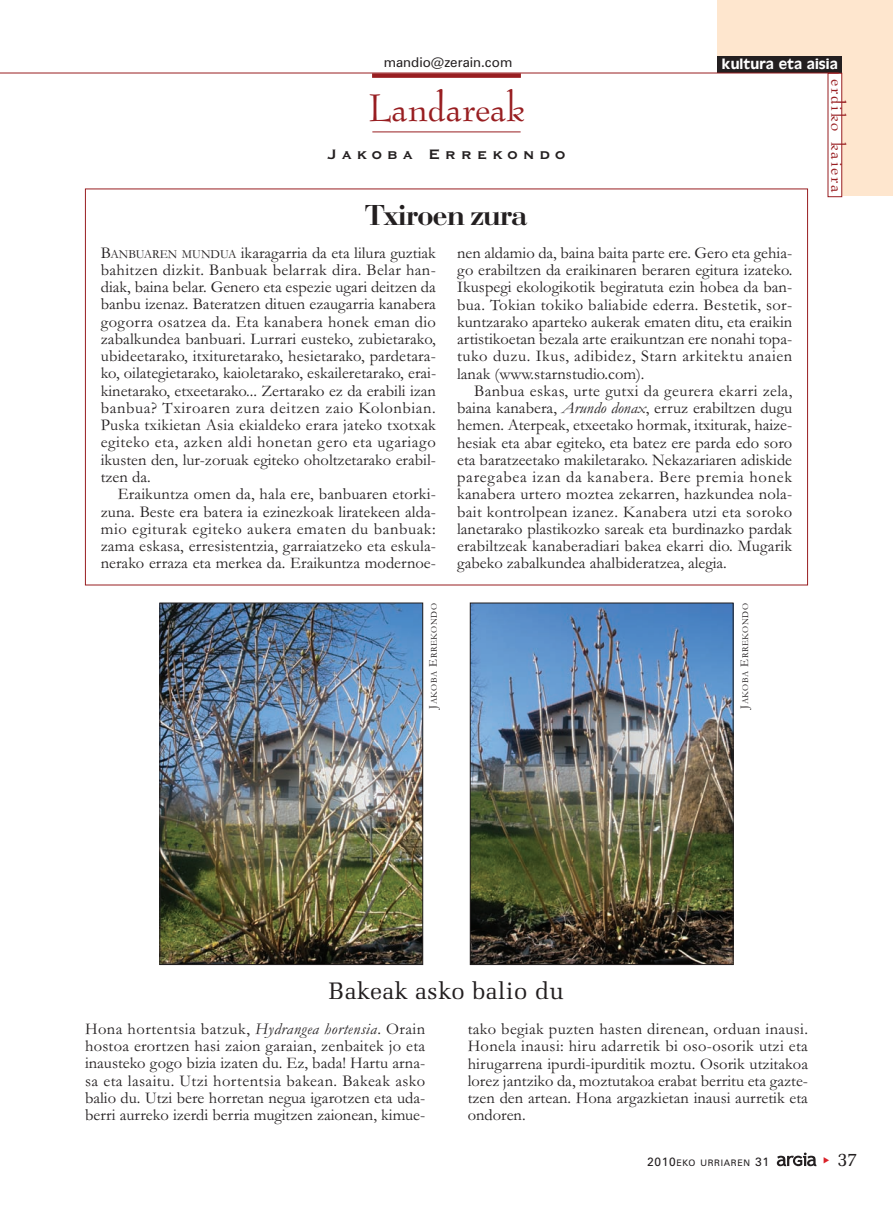
<style>
.page{position:relative;width:893px;height:1212px;background:#fff}
.page>*{position:absolute;margin:0;border:0;box-sizing:border-box;transform-origin:0 0}
.t1{font:45px "Bernadette";color:#981e21}
.t2{font:30px "Bodoni";letter-spacing:-.015em;color:#231f20}
.t3{font:24px "Memoir";color:#231f20}
.t4{font:21px "Bernadette";letter-spacing:.09em;color:#981e21}
.t5{font:19.5px "Memoir";color:#231f20}
.t6{font:700 18px "Copperplate Gothic BT";letter-spacing:.255em;color:#231f20}
.t7{font:16.5px/17.2px "Garamond";color:#231f20;text-align:justify}
.t8{font:15px "Antique Olive";letter-spacing:.005em;color:#fff}
.t9{font:13.5px "Zurich BT";color:#231f20}
.t10{font:9px "Garamond";letter-spacing:.06em;color:#231f20}
.t11{font:9px "Zurich BT";letter-spacing:.075em;color:#231f20}
.s1{font-size:12.3px}
.s2{font-size:12px}
.s3{font-style:italic}
</style>
<div class="page">
<div style="left:717px;top:0;width:158px;height:59px;background:#fee6ce"></div>
<div style="left:835px;top:0;width:58px;height:196px;background:#fee6ce"></div>
<div style="left:717px;top:57px;width:125px;height:16px;background:#231f20"></div>
<div style="left:828px;top:74px;width:13px;height:122px;background:#fff"></div>
<div style="left:828px;top:73px;width:14px;height:124px;border:1px solid #981e21"></div>
<svg style="left:777px;top:1152px;width:39px;height:14px"></svg>
<hr style="left:372px;top:132px;width:149px;height:1px;background:#981e21">
<div style="left:372px;top:73px;width:149px;height:5px;background:#981e21"></div>
<hr style="left:0;top:73px;width:839px;height:1px;background:#981e21">
<img style="left:161px;top:605px;width:260px;height:358px">
<div style="left:159px;top:603px;width:264px;height:362px;border:1px solid #231f20"></div>
<img style="left:472px;top:605px;width:259px;height:358px">
<div style="left:470px;top:603px;width:263px;height:362px;border:1px solid #231f20"></div>
<p class="t9" style="left:384px;top:57px;width:130px">mandio@zerain.com</p>
<h1 class="t1" style="left:368px;top:89px;width:158px">Landareak</h1>
<p class="t6" style="left:327px;top:142px;width:240px">Jakoba Errekondo</p>
<h2 class="t2" style="left:365px;top:204px;width:163px">Txiroen zura</h2>
<p class="t8" style="left:722px;top:59px;width:117px">kultura eta aisia</p>
<p class="t4" style="left:846px;top:79px;width:116px;rotate:90deg">erdiko kaiera</p>
<p class="t7" style="left:101px;top:246px;width:337px">B<span class="s1">ANBUAREN MUNDUA</span> ikaragarria da eta lilura guztiak bahitzen dizkit. Banbuak belarrak dira. Belar han&shy;diak, baina belar. Genero eta espezie ugari deitzen da banbu izenaz. Bateratzen dituen ezaugarria kanabera gogorra osatzea da. Eta kanabera honek eman dio zabalkundea banbuari. Lurrari eusteko, zubietarako, ubideetarako, itxituretarako, hesietarako, pardetara&shy;ko, oilategietarako, kaioletarako, eskaileretarako, erai&shy;kinetarako, etxeetarako... Zertarako ez da erabili izan banbua? Txiroaren zura deitzen zaio Kolonbian.<br>Puska txikietan Asia ekialdeko erara jateko txotxak egiteko eta, azken aldi honetan gero eta ugariago ikusten den, lur-zoruak egiteko oholtzetarako erabil&shy;tzen da.</p>
<p class="t7" style="left:101px;top:487px;width:337px;text-indent:17px">Eraikuntza omen da, hala ere, banbuaren etorki&shy;zuna. Beste era batera ia ezinezkoak liratekeen alda&shy;mio egiturak egiteko aukera ematen du banbuak: zama eskasa, erresistentzia, garraiatzeko eta eskula&shy;nerako erraza eta merkea da. Eraikuntza modernoe-</p>
<p class="t10" style="left:431px;top:709px;width:107px;rotate:-90deg"><span class="s2">J</span>AKOBA <span class="s2">E</span>RREKONDO</p>
<p class="t7" style="left:457px;top:246px;width:337px">nen aldamio da, baina baita parte ere. Gero eta gehia&shy;go erabiltzen da eraikinaren beraren egitura izateko.<br>Ikuspegi ekologikotik begiratuta ezin hobea da ban&shy;bua. Tokian tokiko baliabide ederra. Bestetik, sor&shy;kuntzarako aparteko aukerak ematen ditu, eta eraikin artistikoetan bezala arte eraikuntzan ere nonahi topa&shy;tuko duzu. Ikus, adibidez, Starn arkitektu anaien lanak (www.starnstudio.com).</p>
<p class="t7" style="left:457px;top:384px;width:337px;text-indent:17px">Banbua eskas, urte gutxi da geurera ekarri zela, baina kanabera, <span class="s3">Arundo donax</span>, erruz erabiltzen dugu hemen. Aterpeak, etxeetako hormak, itxiturak, haize&shy;hesiak eta abar egiteko, eta batez ere parda edo soro eta baratzeetako makiletarako. Nekazariaren adiskide paregabea izan da kanabera. Bere premia honek kanabera urtero moztea zekarren, hazkundea nola&shy;bait kontrolpean izanez. Kanabera utzi eta soroko lanetarako plastikozko sareak eta burdinazko pardak erabiltzeak kanaberadiari bakea ekarri dio. Mugarik gabeko zabalkundea ahalbideratzea, alegia.</p>
<p class="t10" style="left:742px;top:709px;width:107px;rotate:-90deg"><span class="s2">J</span>AKOBA <span class="s2">E</span>RREKONDO</p>
<h3 class="t3" style="left:329px;top:981px;width:237px">Bakeak asko balio du</h3>
<p class="t7" style="left:85px;top:1022px;width:342px">Hona hortentsia batzuk, <span class="s3">Hydrangea hortensia</span>. Orain hostoa erortzen hasi zaion garaian, zenbaitek jo eta inausteko gogo bizia izaten du. Ez, bada! Hartu arna&shy;sa eta lasaitu. Utzi hortentsia bakean. Bakeak asko balio du. Utzi bere horretan negua igarotzen eta uda&shy;berri aurreko izerdi berria mugitzen zaionean, kimue-</p>
<p class="t7" style="left:468px;top:1022px;width:342px">tako begiak puzten hasten direnean, orduan inausi.<br>Honela inausi: hiru adarretik bi oso-osorik utzi eta hirugarrena ipurdi-ipurditik moztu. Osorik utzitakoa lorez jantziko da, moztutakoa erabat berritu eta gazte&shy;tzen den artean. Hona argazkietan inausi aurretik eta ondoren.</p>
<p class="t11" style="left:647px;top:1160px;width:123px"><span class="s2">2010</span>EKO URRIAREN <span class="s2">31</span></p>
<p class="t5" style="left:837px;top:1151px;width:22px">37</p>
</div>
